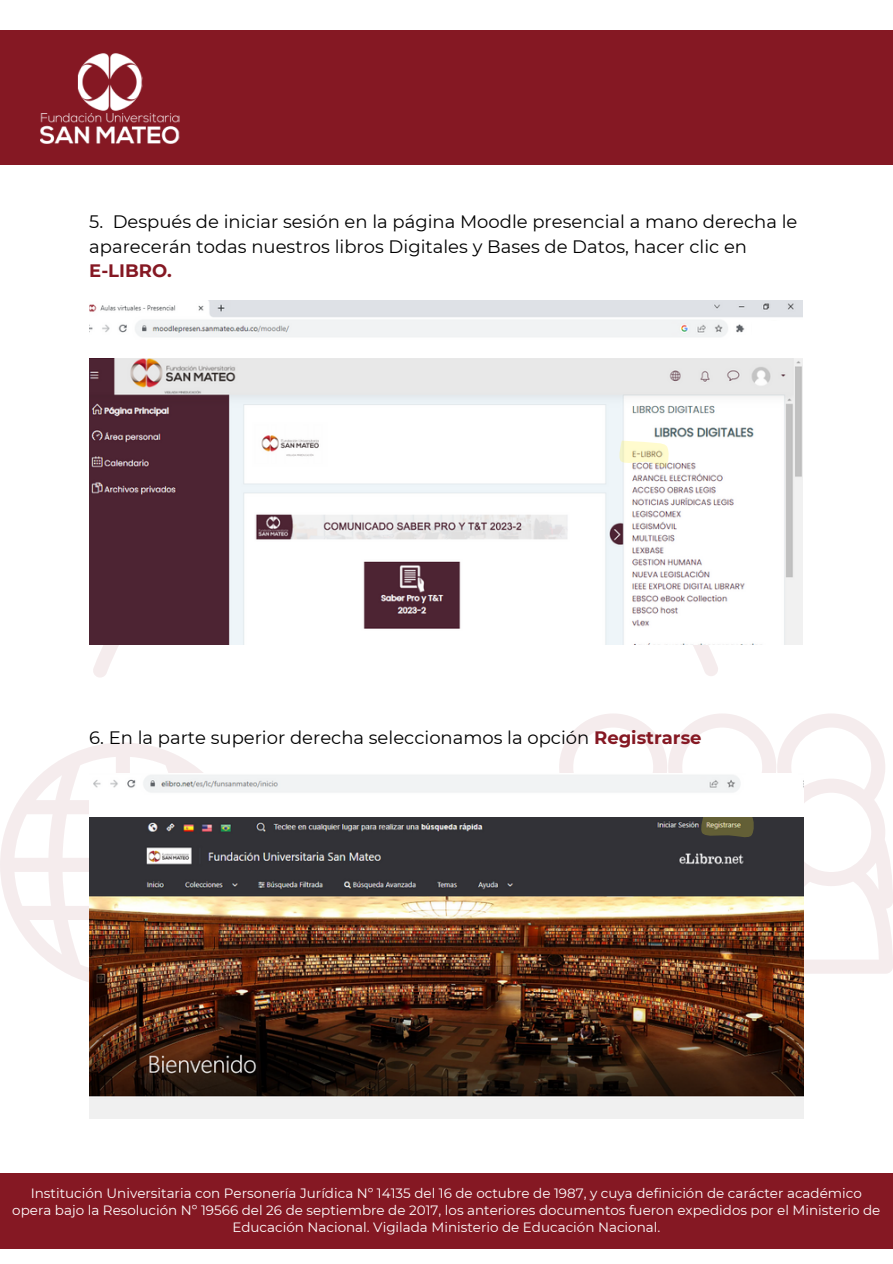
<style>
.page{position:relative;width:893px;height:1264px;background:#fff}
.page>*{position:absolute;margin:0;border:0;box-sizing:border-box;transform-origin:0 0}
.t1{font:18px/24.8px "Montserrat";color:#000}
.t2{font:700 18px "Montserrat";color:#851823}
.t3{font:13.5px/16.8px "Montserrat";color:#fff;text-align:center}
.s1{font-weight:700;color:#851823}
</style>
<div class="page">
<div style="left:0;top:1173px;width:892px;height:75px;background:#851823"></div>
<div style="left:0;top:30px;width:892px;height:134px;background:#851823"></div>
<img style="left:41px;top:53px;width:138px;height:90px">
<svg style="left:92px;top:644px;width:99px;height:33px"></svg>
<svg style="left:623px;top:644px;width:96px;height:32px"></svg>
<svg style="left:0;top:743px;width:203px;height:239px"></svg>
<svg style="left:559px;top:714px;width:333px;height:259px"></svg>
<img style="left:89px;top:300px;width:713px;height:344px">
<svg style="left:617px;top:440px;width:52px;height:29px;background:#f0edd0"></svg>
<div style="left:89px;top:340px;width:714px;height:18px;background:#fff"></div>
<div style="left:752px;top:321px;width:51px;height:19px;background:#fff"></div>
<img style="left:89px;top:773px;width:714px;height:345px">
<svg style="left:699px;top:817px;width:55px;height:22px"></svg>
<div style="left:89px;top:795px;width:714px;height:22px;background:#fff"></div>
<div style="left:746px;top:773px;width:51px;height:19px;background:#fff"></div>
<p class="t1" style="left:89px;top:209px;width:709px">5. Después de iniciar sesión en la página Moodle presencial a mano derecha le aparecerán todas nuestros libros Digitales y Bases de Datos, hacer clic en</p>
<p class="t2" style="left:89px;top:260px;width:84px">E-LIBRO.</p>
<p class="t1" style="left:89px;top:725px;width:614px">6. En la parte superior derecha seleccionamos la opción <span class="s1">Registrarse</span></p>
<p class="t3" style="left:12px;top:1184px;width:869px">Institución Universitaria con Personería Jurídica Nº 14135 del 16 de octubre de 1987, y cuya definición de carácter académico opera bajo la Resolución Nº 19566 del 26 de septiembre de 2017, los anteriores documentos fueron expedidos por el Ministerio de<br>Educación Nacional. Vigilada Ministerio de Educación Nacional.</p>
</div>
